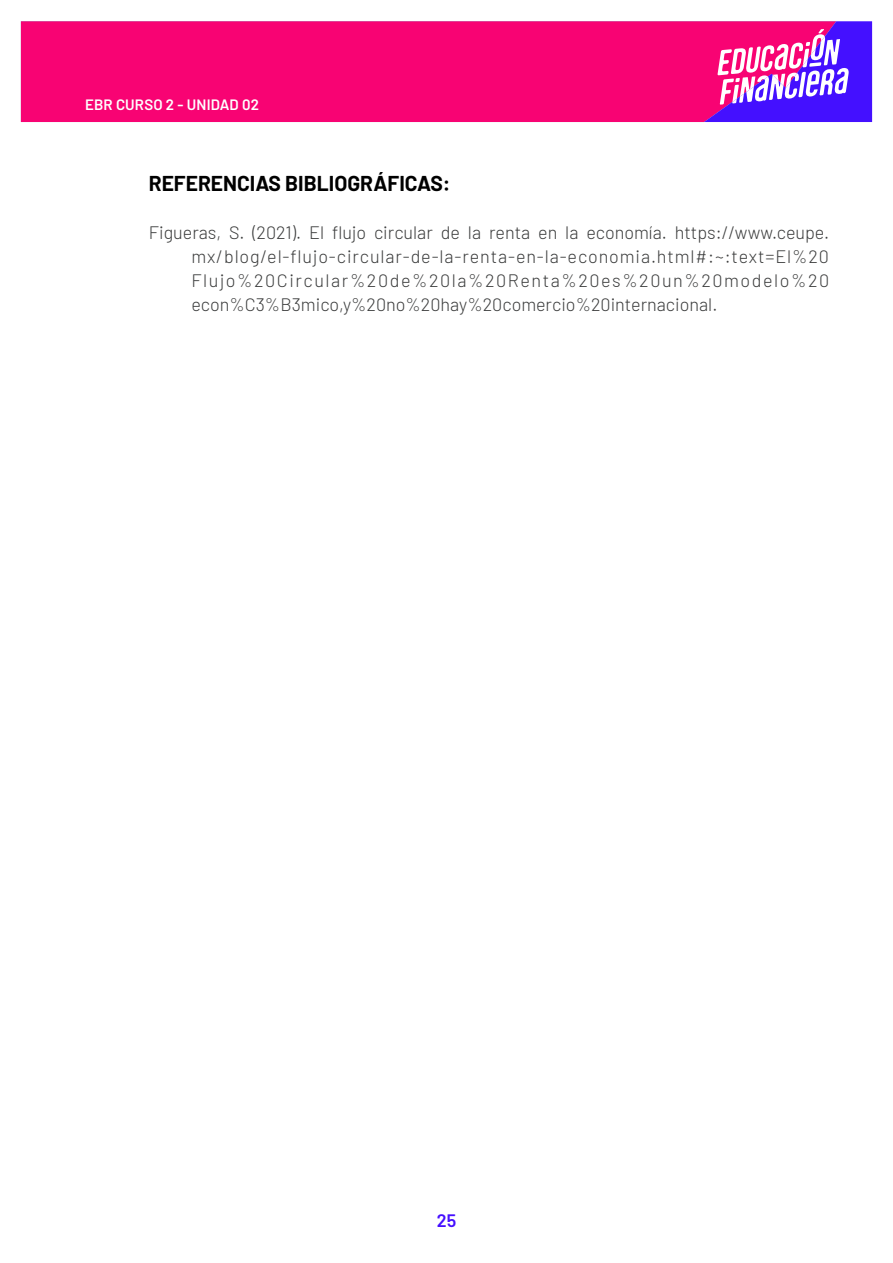
<style>
.page{position:relative;width:893px;height:1263px;background:#fff}
.page>*{position:absolute;margin:0;border:0;box-sizing:border-box;transform-origin:0 0}
.t1{font:700 21px "Barlow";color:#000}
.t2{font:300 18px/24px "Barlow";color:#3a3b3b;text-align:justify}
.t3{font:600 18px "Barlow";color:#450fff}
.t4{font:600 15px "Barlow";letter-spacing:.01em;color:#fff}
</style>
<div class="page">
<div style="left:21px;top:21px;width:683px;height:101px;background:#f80373"></div>
<svg style="left:704px;top:21px;width:168px;height:101px"></svg>
<p class="t4" style="left:85px;top:93px;width:176px">EBR CURSO 2 - UNIDAD 02</p>
<p class="t1" style="left:149px;top:168px;width:303px">REFERENCIAS BIBLIOGRÁFICAS:</p>
<p class="t2" style="left:191px;top:219px;width:639px;text-indent:-43px">Figueras, S. (2021). El flujo circular de la renta en la economía. https://www.ceupe. mx/blog/el-flujo-circular-de-la-renta-en-la-economia.html#:~:text=El%20<br>Flujo%20Circular%20de%20la%20Renta%20es%20un%20modelo%20 econ%C3%B3mico,y%20no%20hay%20comercio%20internacional.</p>
<p class="t3" style="left:437px;top:1207px;width:21px">25</p>
</div>
